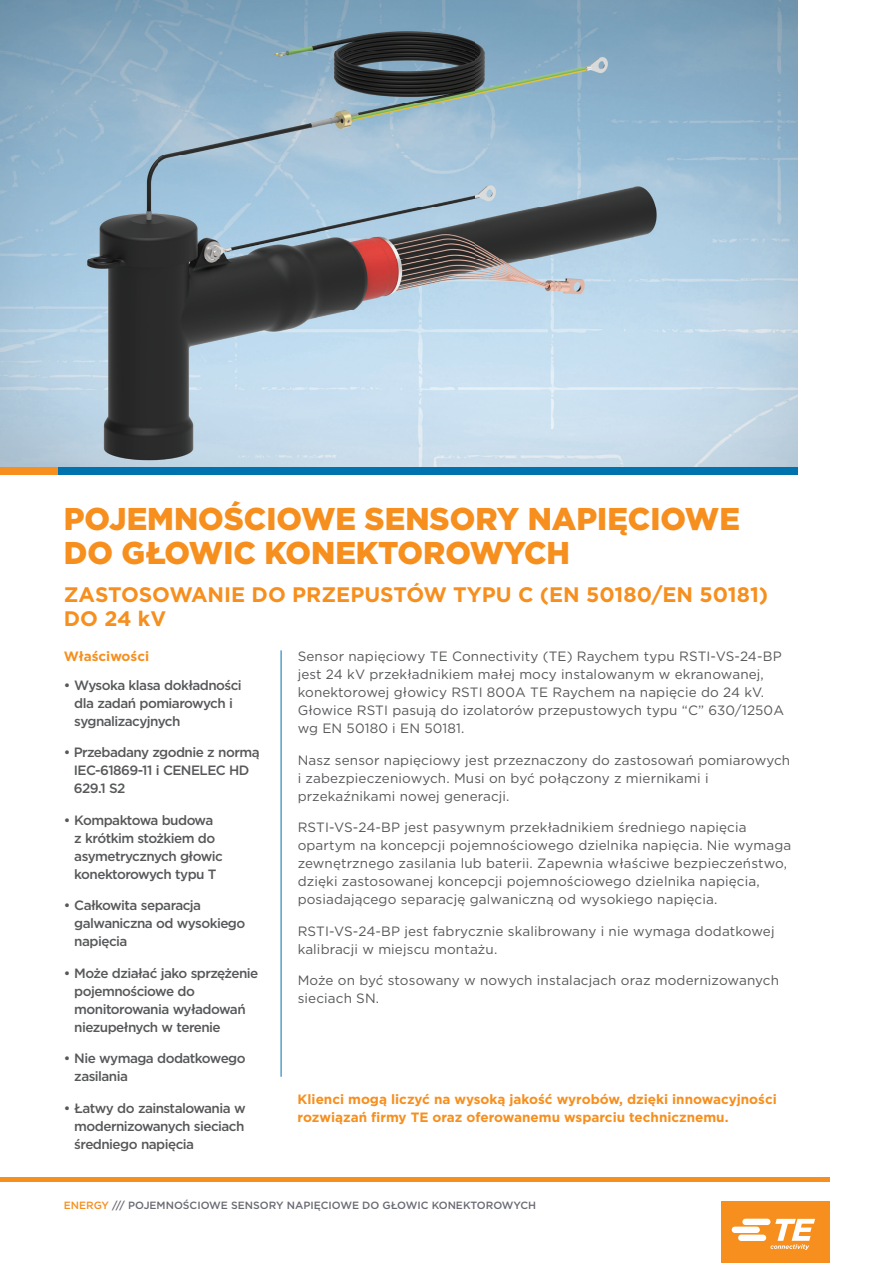
<style>
.page{position:relative;width:893px;height:1263px;background:#fff}
.page>*{position:absolute;margin:0;border:0;box-sizing:border-box;transform-origin:0 0}
.t1{font:900 31.5px/34.5px "Gotham";color:#f68f1e}
.t2{font:700 21px/24px "Gotham";color:#f68f1e}
.t3{font:13.5px/18px "Gotham";letter-spacing:.01em;color:#57585a}
.t4{font:500 13.5px/18px "Gotham";letter-spacing:-.04em;color:#57585a}
.t5{font:700 13.5px/18px "Gotham";color:#f68f1e}
.t6{font:500 10.5px "Gotham";color:#696b73}
.s1{color:#f68f1e}
</style>
<div class="page">
<hr style="left:281px;top:650px;width:1px;height:427px;background:#0073ae">
<div style="left:0;top:466px;width:58px;height:9px;background:#f68f1e"></div>
<div style="left:58px;top:466px;width:739px;height:9px;background:#0073ae"></div>
<hr style="left:0;top:1178px;width:829px;height:4px;background:#f68f1e">
<div style="left:721px;top:1201px;width:108px;height:62px;background:#f68f1e"></div>
<svg style="left:732px;top:1219px;width:83px;height:31px"></svg>
<img style="left:0;top:0;width:797px;height:466px">
<img style="left:0;top:466px;width:740px;height:1px">
<h1 class="t1" style="left:64px;top:501px;width:678px">POJEMNOŚCIOWE SENSORY NAPIĘCIOWE<br>DO GŁOWIC KONEKTOROWYCH</h1>
<h2 class="t2" style="left:64px;top:582px;width:706px">ZASTOSOWANIE DO PRZEPUSTÓW TYPU C (EN 50180/EN 50181)<br>DO 24 kV</h2>
<p class="t5" style="left:64px;top:647px;width:87px">Właściwości</p>
<p class="t3" style="left:298px;top:647px;width:488px">Sensor napięciowy TE Connectivity (TE) Raychem typu RSTI-VS-24-BP jest 24 kV przekładnikiem małej mocy instalowanym w ekranowanej, konektorowej głowicy RSTI 800A TE Raychem na napięcie do 24 kV.<br>Głowice RSTI pasują do izolatorów przepustowych typu “C” 630/1250A wg EN 50180 i EN 50181.</p>
<p class="t3" style="left:298px;top:750px;width:494px">Nasz sensor napięciowy jest przeznaczony do zastosowań pomiarowych i zabezpieczeniowych. Musi on być połączony z miernikami i przekaźnikami nowej generacji.</p>
<p class="t3" style="left:298px;top:818px;width:495px">RSTI-VS-24-BP jest pasywnym przekładnikiem średniego napięcia opartym na koncepcji pojemnościowego dzielnika napięcia. Nie wymaga zewnętrznego zasilania lub baterii. Zapewnia właściwe bezpieczeństwo, dzięki zastosowanej koncepcji pojemnościowego dzielnika napięcia, posiadającego separację galwaniczną od wysokiego napięcia.</p>
<p class="t3" style="left:298px;top:921px;width:478px">RSTI-VS-24-BP jest fabrycznie skalibrowany i nie wymaga dodatkowej kalibracji w miejscu montażu.</p>
<p class="t3" style="left:298px;top:971px;width:483px">Może on być stosowany w nowych instalacjach oraz modernizowanych sieciach SN.</p>
<p class="t4" style="left:74px;top:676px;width:169px;text-indent:-11px">• Wysoka klasa dokładności dla zadań pomiarowych i sygnalizacyjnych</p>
<p class="t4" style="left:74px;top:743px;width:187px;text-indent:-10px">• Przebadany zgodnie z normą<br>IEC-61869-11 i CENELEC HD<br>629.1 S2</p>
<p class="t4" style="left:74px;top:811px;width:150px;text-indent:-11px">• Kompaktowa budowa z krótkim stożkiem do asymetrycznych głowic konektorowych typu T</p>
<p class="t4" style="left:74px;top:896px;width:173px;text-indent:-11px">• Całkowita separacja galwaniczna od wysokiego napięcia</p>
<p class="t4" style="left:74px;top:964px;width:185px;text-indent:-11px">• Może działać jako sprzężenie pojemnościowe do monitorowania wyładowań niezupełnych w terenie</p>
<p class="t4" style="left:74px;top:1049px;width:173px;text-indent:-11px">• Nie wymaga dodatkowego zasilania</p>
<p class="t4" style="left:74px;top:1099px;width:173px;text-align:justify;text-indent:-11px">• Łatwy do zainstalowania w modernizowanych sieciach średniego napięcia</p>
<p class="t5" style="left:298px;top:1090px;width:481px">Klienci mogą liczyć na wysoką jakość wyrobów, dzięki innowacyjności rozwiązań firmy TE oraz oferowanemu wsparciu technicznemu.</p>
<p class="t6" style="left:64px;top:1198px;width:474px"><span class="s1">ENERGY</span> /// POJEMNOŚCIOWE SENSORY NAPIĘCIOWE DO GŁOWIC KONEKTOROWYCH</p>
</div>
